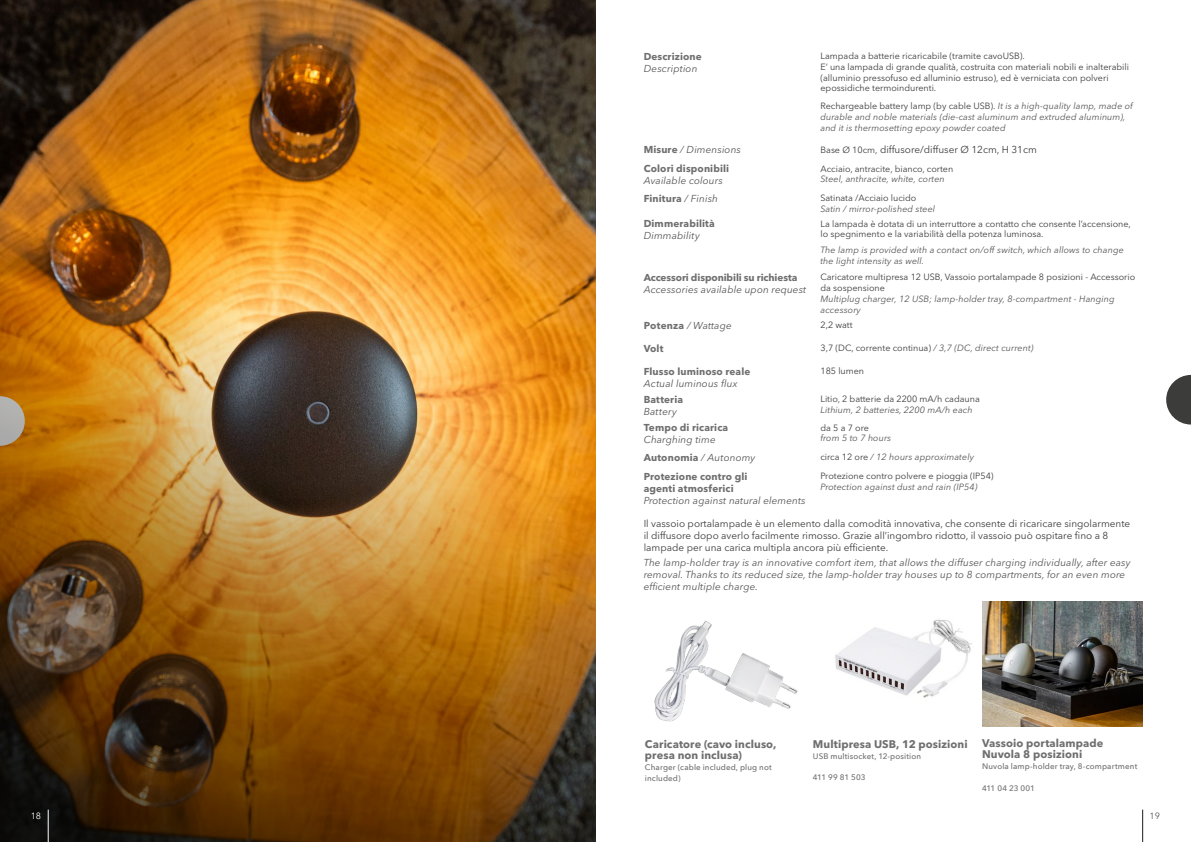
<style>
.page{position:relative;width:1191px;height:842px;background:#fff}
.page>*{position:absolute;margin:0;border:0;box-sizing:border-box;transform-origin:0 0}
.t1{font:700 11px/11px "Avenir Next LT Pro";letter-spacing:.005em;color:#706f6f}
.t2{font:italic 10px/12px "Avenir Next LT Pro";letter-spacing:.01em;color:#555454}
.t3{font:10px/12px "Avenir Next LT Pro";color:#3c3c3b}
.t4{font:700 10px/12px "Avenir Next LT Pro";letter-spacing:.01em;color:#706f6f}
.t5{font:700 10px "Avenir Next LT Pro";letter-spacing:-.01em;color:#706f6f}
.t6{font:9px/10.8px "Avenir Next LT Pro";color:#3c3c3b}
.t7{font:italic 9px/10.8px "Avenir Next LT Pro";letter-spacing:.01em;color:#555454}
.t8{font:9px "Avenir Next LT Pro";color:#fff}
.t9{font:9px "Avenir Next LT Pro";color:#575756}
.t10{font:500 8px/11px "Avenir Next";letter-spacing:.015em;color:#706f6f}
.t11{font:500 8px "Avenir Next";letter-spacing:-.005em;color:#706f6f}
.t12{font:500 8px "Avenir Next";letter-spacing:-.01em;color:#706f6f}
.s1{font-style:normal;color:#3c3c3b}
.s2{font-weight:700;font-style:normal;color:#706f6f}
.s3{font-size:9px}
.s4{font-weight:400;font-style:italic;color:#555454}
.s5{font-style:italic;color:#555454}
</style>
<div class="page">
<svg style="left:1166px;top:375px;width:25px;height:49px"></svg>
<img style="left:0;top:0;width:595px;height:842px">
<img style="left:982px;top:602px;width:160px;height:125px">
<img style="left:835px;top:619px;width:137px;height:79px">
<img style="left:654px;top:621px;width:144px;height:101px">
<hr style="left:48px;top:810px;width:1px;height:32px;background:#fff">
<hr style="left:1142px;top:810px;width:1px;height:32px;background:#1f1a16">
<p class="t4" style="left:643px;top:50px;width:60px">Descrizione</p>
<p class="t2" style="left:643px;top:62px;width:55px">Description</p>
<p class="t6" style="left:820px;top:50px;width:310px">Lampada a batterie ricaricabile (tramite cavoUSB).<br>E’ una lampada di grande qualità, costruita con materiali nobili e inalterabili (alluminio pressofuso ed alluminio estruso), ed è verniciata con polveri epossidiche termoindurenti.</p>
<p class="t7" style="left:820px;top:101px;width:314px"><span class="s1">Rechargeable battery lamp (by cable USB).</span> It is a high-quality lamp, made of durable and noble materials (die-cast aluminum and extruded aluminum), and it is thermosetting epoxy powder coated</p>
<p class="t2" style="left:643px;top:143px;width:99px"><span class="s2">Misure</span> / Dimensions</p>
<p class="t3" style="left:820px;top:143px;width:218px"><span class="s3">Base Ø 10cm,</span> diffusore/diffuser Ø 12cm, H 31cm</p>
<p class="t4" style="left:643px;top:163px;width:87px">Colori disponibili</p>
<p class="t2" style="left:643px;top:175px;width:81px">Available colours</p>
<p class="t6" style="left:820px;top:163px;width:134px">Acciaio, antracite, bianco, corten</p>
<p class="t7" style="left:820px;top:174px;width:126px">Steel, anthracite, white, corten</p>
<p class="t4" style="left:643px;top:192px;width:76px">Finitura <span class="s4">/ Finish</span></p>
<p class="t6" style="left:820px;top:192px;width:97px">Satinata /Acciaio lucido</p>
<p class="t7" style="left:820px;top:203px;width:116px">Satin / mirror-polished steel</p>
<p class="t4" style="left:643px;top:218px;width:73px">Dimmerabilità</p>
<p class="t2" style="left:643px;top:230px;width:58px">Dimmability</p>
<p class="t6" style="left:820px;top:218px;width:312px">La lampada è dotata di un interruttore a contatto che consente l’accensione, lo spegnimento e la variabilità della potenza luminosa.</p>
<p class="t7" style="left:820px;top:245px;width:305px">The lamp is provided with a contact on/off switch, which allows to change the light intensity as well.</p>
<p class="t5" style="left:643px;top:271px;width:155px">Accessori disponibili su richiesta</p>
<p class="t2" style="left:643px;top:284px;width:164px">Accessories available upon request</p>
<p class="t6" style="left:820px;top:272px;width:316px">Caricatore multipresa 12 USB, Vassoio portalampade 8 posizioni - Accessorio da sospensione</p>
<p class="t7" style="left:820px;top:293px;width:296px">Multiplug charger, 12 USB; lamp-holder tray, 8-compartment - Hanging accessory</p>
<p class="t2" style="left:643px;top:320px;width:90px"><span class="s2">Potenza</span> / Wattage</p>
<p class="t6" style="left:820px;top:320px;width:34px">2,2 watt</p>
<p class="t4" style="left:643px;top:342px;width:21px">Volt</p>
<p class="t6" style="left:820px;top:343px;width:215px">3,7 (DC, corrente continua) <span class="s5">/ 3,7 (DC, direct current)</span></p>
<p class="t4" style="left:643px;top:365px;width:108px">Flusso luminoso reale</p>
<p class="t2" style="left:643px;top:377px;width:95px">Actual luminous flux</p>
<p class="t6" style="left:820px;top:365px;width:45px">185 lumen</p>
<p class="t4" style="left:643px;top:393px;width:41px">Batteria</p>
<p class="t2" style="left:643px;top:405px;width:35px">Battery</p>
<p class="t4" style="left:643px;top:422px;width:86px">Tempo di ricarica</p>
<p class="t2" style="left:643px;top:434px;width:74px">Charghing time</p>
<p class="t6" style="left:820px;top:394px;width:161px">Litio, 2 batterie da 2200 mA/h cadauna</p>
<p class="t7" style="left:820px;top:404px;width:154px">Lithium, 2 batteries, 2200 mA/h each</p>
<p class="t6" style="left:820px;top:422px;width:50px">da 5 a 7 ore</p>
<p class="t7" style="left:820px;top:433px;width:72px">from 5 to 7 hours</p>
<p class="t4" style="left:643px;top:451px;width:113px">Autonomia <span class="s4">/ Autonomy</span></p>
<p class="t7" style="left:820px;top:451px;width:155px"><span class="s1">circa 12 ore</span> / 12 hours approximately</p>
<p class="t4" style="left:643px;top:470px;width:105px">Protezione contro gli agenti atmosferici</p>
<p class="t2" style="left:643px;top:494px;width:163px">Protection against natural elements</p>
<p class="t6" style="left:820px;top:470px;width:175px">Protezione contro polvere e pioggia (IP54)</p>
<p class="t7" style="left:820px;top:481px;width:159px">Protection against dust and rain (IP54)</p>
<p class="t3" style="left:643px;top:518px;width:488px">Il vassoio portalampade è un elemento dalla comodità innovativa, che consente di ricaricare singolarmente il diffusore dopo averlo facilmente rimosso. Grazie all’ingombro ridotto, il vassoio può ospitare fino a 8 lampade per una carica multipla ancora più efficiente.</p>
<p class="t2" style="left:643px;top:557px;width:488px">The lamp-holder tray is an innovative comfort item, that allows the diffuser charging individually, after easy removal. Thanks to its reduced size, the lamp-holder tray houses up to 8 compartments, for an even more efficient multiple charge.</p>
<p class="t1" style="left:645px;top:738px;width:133px">Caricatore (cavo incluso, presa non inclusa)</p>
<p class="t10" style="left:645px;top:761px;width:128px">Charger (cable included, plug not included)</p>
<p class="t1" style="left:813px;top:738px;width:156px">Multipresa USB, 12 posizioni</p>
<p class="t10" style="left:813px;top:750px;width:110px">USB multisocket, 12-position</p>
<p class="t12" style="left:813px;top:770px;width:54px">411 99 81 503</p>
<p class="t1" style="left:982px;top:738px;width:123px">Vassoio portalampade<br>Nuvola 8 posizioni</p>
<p class="t10" style="left:982px;top:761px;width:157px">Nuvola lamp-holder tray, 8-compartment</p>
<p class="t11" style="left:982px;top:781px;width:54px">411 04 23 001</p>
<p class="t8" style="left:31px;top:811px;width:12px">18</p>
<p class="t9" style="left:1149px;top:811px;width:12px">19</p>
</div>
